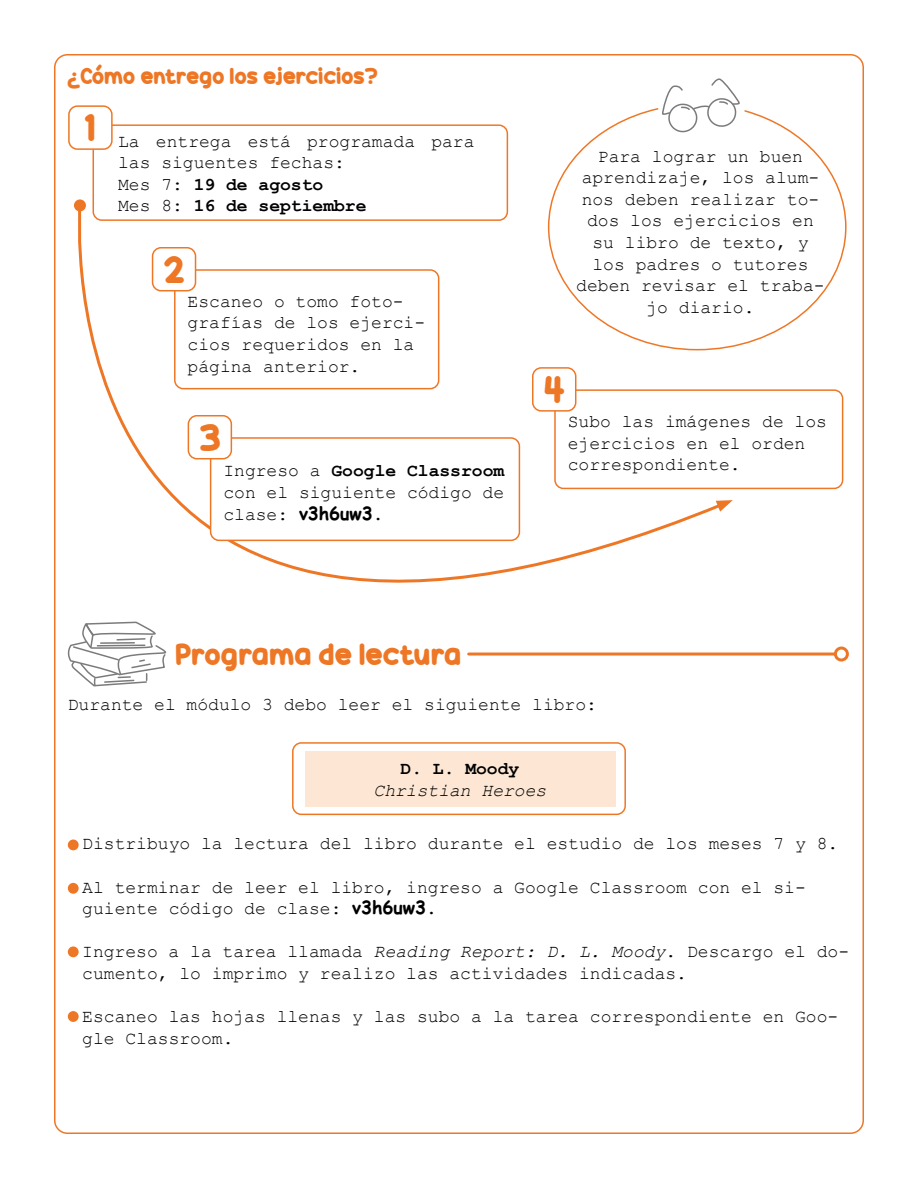
<style>
.page{position:relative;width:918px;height:1188px;background:#fff}
.page>*{position:absolute;margin:0;border:0;box-sizing:border-box;transform-origin:0 0}
.t1{font:37.5px "Candy Beans";color:#ee7726}
.t2{font:30px "Candy Beans";letter-spacing:.01em;color:#ee7726}
.t3{font:22.5px "Candy Beans";letter-spacing:.005em;color:#ee7726}
.t4{font:18px/21.6px "Courier New";color:#000}
.t5{font:italic 18px "Courier New";color:#000}
.t6{font:700 18px "Comic Sans MS";color:#000}
.t7{font:700 18px "Courier New";color:#000}
.s1{font-weight:700}
.s2{font-family:"Courier New";font-weight:400}
.s3{font-family:"Courier New"}
.s4{font-family:"Comic Sans MS";font-weight:700}
.s5{font-style:italic}
</style>
<div class="page">
<div style="left:292px;top:742px;width:334px;height:73px;border:2px solid #ee7726;border-radius:9px"></div>
<div style="left:305px;top:751px;width:310px;height:56px;background:#fde7d4"></div>
<svg style="left:551px;top:108px;width:296px;height:240px"></svg>
<div style="left:554px;top:389px;width:289px;height:100px;border:2px solid #ee7726;border-radius:9px"></div>
<svg style="left:54px;top:202px;width:673px;height:584px"></svg>
<div style="left:74px;top:199px;width:12px;height:12px;background:#ee7726;border-radius:50%"></div>
<svg style="left:716px;top:500px;width:17px;height:12px"></svg>
<div style="left:211px;top:438px;width:308px;height:102px;background:#fff;border-radius:9px"></div>
<div style="left:210px;top:437px;width:310px;height:104px;border:2px solid #ee7726;border-radius:9px"></div>
<div style="left:188px;top:416px;width:43px;height:43px;background:#fff;border-radius:9px"></div>
<div style="left:188px;top:415px;width:44px;height:44px;border:2px solid #ee7726;border-radius:9px"></div>
<svg style="left:660px;top:78px;width:79px;height:55px"></svg>
<svg style="left:66px;top:622px;width:101px;height:65px"></svg>
<hr style="left:469px;top:653px;width:366px;height:3px;background:#ee7726">
<div style="left:834px;top:647px;width:15px;height:15px;border:3px solid #ee7726;border-radius:50%"></div>
<div style="left:68px;top:840px;width:11px;height:10px;background:#ee7726;border-radius:50%"></div>
<div style="left:68px;top:883px;width:11px;height:11px;background:#ee7726;border-radius:50%"></div>
<div style="left:68px;top:946px;width:11px;height:11px;background:#ee7726;border-radius:50%"></div>
<div style="left:68px;top:1011px;width:11px;height:11px;background:#ee7726;border-radius:50%"></div>
<div style="left:93px;top:125px;width:414px;height:95px;background:#fff;border-radius:9px"></div>
<div style="left:93px;top:124px;width:415px;height:97px;border:2px solid #ee7726;border-radius:9px"></div>
<div style="left:69px;top:106px;width:43px;height:43px;background:#fff;border-radius:9px"></div>
<div style="left:68px;top:105px;width:45px;height:45px;border:2px solid #ee7726;border-radius:9px"></div>
<p class="t3" style="left:68px;top:61px;width:312px">¿Cómo entrego los ejercicios?</p>
<h1 class="t1" style="left:85px;top:103px;width:12px">1</h1>
<p class="t4" style="left:118px;top:130px;width:358px">La entrega está programada para las siguentes fechas:<br>Mes 7: <span class="s1">19 de agosto<br></span>Mes 8: <span class="s1">16 de septiembre</span></p>
<h1 class="t1" style="left:165px;top:245px;width:22px">2</h1>
<p class="t4" style="left:188px;top:290px;width:239px">Escaneo o tomo foto&shy;grafías de los ejerci&shy;cios requeridos en la página anterior.</p>
<h1 class="t1" style="left:200px;top:413px;width:22px">3</h1>
<p class="t4" style="left:223px;top:459px;width:282px">Ingreso a <span class="s1">Google Classroom </span>con el siguiente código de</p>
<p class="t6" style="left:223px;top:500px;width:162px"><span class="s2">clase:</span> v3h6uw3<span class="s3">.</span></p>
<p class="t4" style="left:576px;top:145px;width:250px;text-align:center">Para lograr un buen aprendizaje, los alum&shy;nos deben realizar to&shy;dos los ejercicios en su libro de texto, y los padres o tutores deben revisar el traba&shy;jo diario.</p>
<h1 class="t1" style="left:545px;top:365px;width:22px">4</h1>
<p class="t4" style="left:568px;top:410px;width:261px">Subo las imágenes de los ejercicios en el orden correspondiente.</p>
<h2 class="t2" style="left:176px;top:634px;width:287px">Programa de lectura</h2>
<p class="t4" style="left:68px;top:693px;width:531px">Durante el módulo 3 debo leer el siguiente libro:</p>
<p class="t7" style="left:401px;top:758px;width:120px">D. L. Moody</p>
<p class="t5" style="left:374px;top:778px;width:174px">Christian Heroes</p>
<p class="t4" style="left:82px;top:832px;width:757px">Distribuyo la lectura del libro durante el estudio de los meses 7 y 8.</p>
<p class="t4" style="left:82px;top:876px;width:725px">Al terminar de leer el libro, ingreso a Google Classroom con el si&shy;guiente código de clase: <span class="s4">v3h6uw3</span><span class="s1">.</span></p>
<p class="t4" style="left:82px;top:940px;width:768px">Ingreso a la tarea llamada <span class="s5">Reading Report: D. L. Moody</span>. Descargo el do&shy;cumento, lo imprimo y realizo las actividades indicadas.</p>
<p class="t4" style="left:82px;top:1005px;width:758px">Escaneo las hojas llenas y las subo a la tarea correspondiente en Goo&shy;gle Classroom.</p>
</div>
